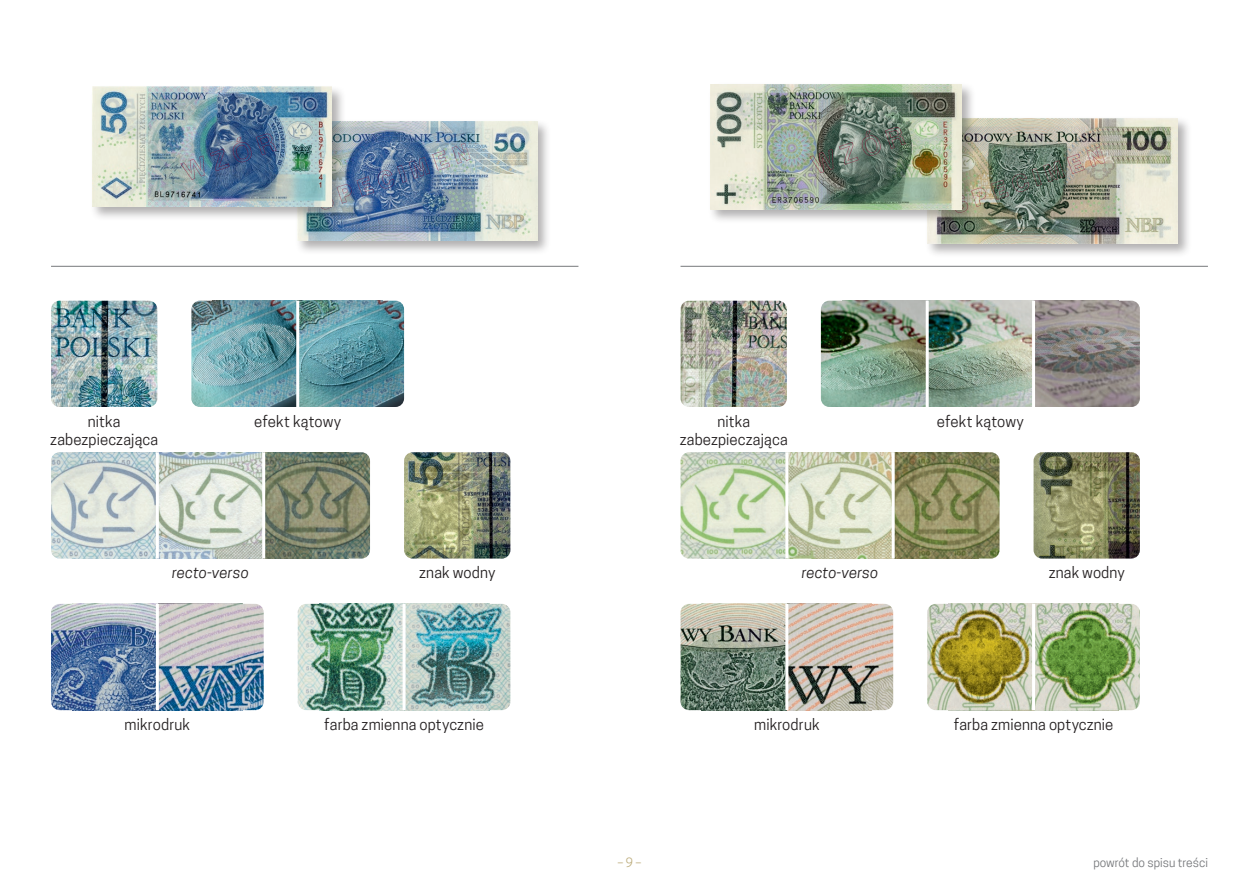
<style>
.page{position:relative;width:1259px;height:893px;background:#fff}
.page>*{position:absolute;margin:0;border:0;box-sizing:border-box;transform-origin:0 0}
.t1{font:15px/18px "Cooper Hewitt";letter-spacing:.01em;color:#231f20;text-align:center}
.t2{font:italic 15px "Cooper Hewitt";letter-spacing:-.005em;color:#231f20}
.t3{font:12px "Cooper Hewitt";color:#76787b}
.t4{font:12px "Cooper Hewitt";color:#bdad7d}
</style>
<div class="page">
<hr style="left:680px;top:266px;width:528px;height:1px;background:#76787b">
<hr style="left:51px;top:266px;width:527px;height:1px;background:#76787b">
<img style="left:680px;top:301px;width:107px;height:106px">
<img style="left:1033px;top:452px;width:107px;height:107px">
<img style="left:928px;top:301px;width:212px;height:106px">
<img style="left:821px;top:301px;width:104px;height:106px">
<hr style="left:1032px;top:301px;width:3px;height:106px;background:#fff">
<div style="left:295px;top:119px;width:257px;height:136px;background:#231f20;opacity:.35"></div>
<img style="left:298px;top:121px;width:239px;height:120px">
<img style="left:346px;top:143px;width:125px;height:67px">
<div style="left:90px;top:85px;width:256px;height:136px;background:#231f20;opacity:.35"></div>
<img style="left:92px;top:87px;width:240px;height:120px">
<img style="left:180px;top:133px;width:97px;height:47px">
<div style="left:925px;top:116px;width:267px;height:142px;background:#231f20;opacity:.35"></div>
<img style="left:927px;top:118px;width:250px;height:125px">
<img style="left:975px;top:146px;width:130px;height:67px">
<div style="left:708px;top:82px;width:267px;height:142px;background:#231f20;opacity:.35"></div>
<img style="left:711px;top:84px;width:250px;height:125px">
<svg style="left:809px;top:127px;width:97px;height:46px;background:#69776c"></svg>
<img style="left:680px;top:604px;width:22px;height:106px">
<img style="left:702px;top:604px;width:191px;height:106px">
<hr style="left:785px;top:604px;width:3px;height:106px;background:#fff">
<img style="left:404px;top:452px;width:106px;height:107px">
<img style="left:51px;top:301px;width:106px;height:106px">
<img style="left:383px;top:301px;width:21px;height:106px">
<img style="left:191px;top:301px;width:192px;height:106px">
<hr style="left:296px;top:301px;width:3px;height:106px;background:#fff">
<img style="left:51px;top:604px;width:21px;height:106px">
<img style="left:72px;top:604px;width:192px;height:106px">
<hr style="left:156px;top:604px;width:3px;height:106px;background:#fff">
<img style="left:51px;top:452px;width:211px;height:107px">
<img style="left:265px;top:452px;width:105px;height:107px">
<hr style="left:156px;top:452px;width:3px;height:107px;background:#fff">
<img style="left:489px;top:604px;width:21px;height:106px">
<img style="left:298px;top:604px;width:191px;height:106px">
<hr style="left:402px;top:604px;width:3px;height:106px;background:#fff">
<img style="left:927px;top:604px;width:21px;height:106px">
<img style="left:948px;top:604px;width:192px;height:106px">
<hr style="left:1032px;top:604px;width:3px;height:106px;background:#fff">
<img style="left:680px;top:452px;width:319px;height:107px">
<img style="left:702px;top:452px;width:83px;height:107px">
<hr style="left:891px;top:452px;width:3px;height:107px;background:#fff">
<hr style="left:785px;top:452px;width:3px;height:107px;background:#fff">
<p class="t1" style="left:50px;top:412px;width:109px">nitka zabezpieczająca</p>
<p class="t1" style="left:254px;top:412px;width:88px">efekt kątowy</p>
<p class="t1" style="left:679px;top:412px;width:109px">nitka zabezpieczająca</p>
<p class="t1" style="left:937px;top:412px;width:88px">efekt kątowy</p>
<p class="t2" style="left:172px;top:564px;width:78px">recto-verso</p>
<p class="t1" style="left:419px;top:564px;width:78px">znak wodny</p>
<p class="t2" style="left:801px;top:564px;width:78px">recto-verso</p>
<p class="t1" style="left:1048px;top:564px;width:78px">znak wodny</p>
<p class="t1" style="left:125px;top:715px;width:67px">mikrodruk</p>
<p class="t1" style="left:324px;top:715px;width:161px">farba zmienna optycznie</p>
<p class="t1" style="left:754px;top:715px;width:67px">mikrodruk</p>
<p class="t1" style="left:953px;top:715px;width:161px">farba zmienna optycznie</p>
<p class="t4" style="left:617px;top:856px;width:25px">– 9 –</p>
<p class="t3" style="left:1093px;top:856px;width:116px">powrót do spisu treści</p>
</div>
